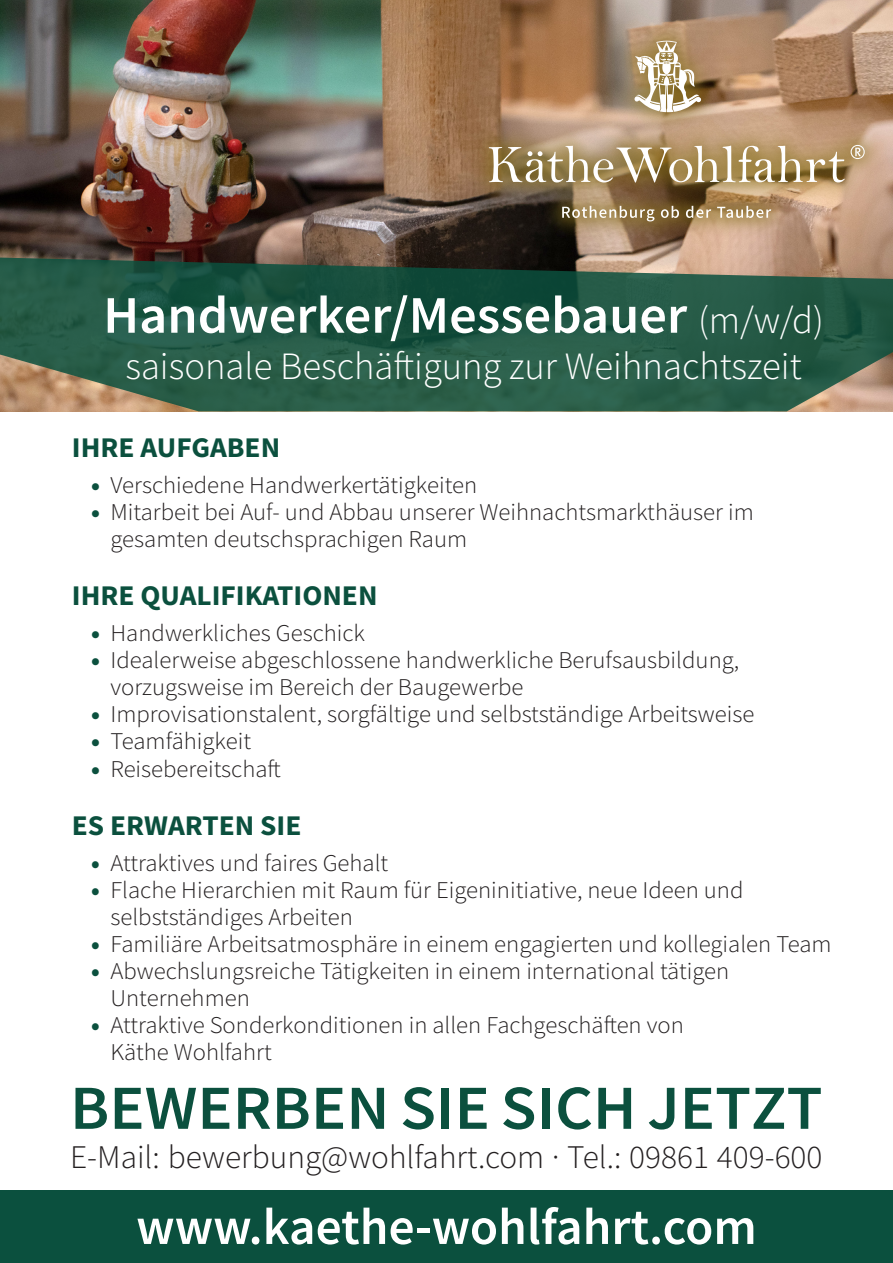
<style>
.page{position:relative;width:893px;height:1263px;background:#fff}
.page>*{position:absolute;margin:0;border:0;box-sizing:border-box;transform-origin:0 0}
.t1{font:600 62.7px "Source Sans Pro";color:#0b503e;scale:1.05 1}
.t2{font:600 52.8px "Source Sans Pro";color:#fff}
.t3{font:600 51.45px "Source Sans Pro";color:#fff}
.t4{font:300 38.55px "Source Sans Pro";color:#fff}
.t5{font:300 33px "Source Sans Pro";color:#231f20}
.t6{font:700 28.5px "Source Sans Pro";color:#0b503e}
.t7{font:300 24px/27px "Source Sans Pro";color:#231f20}
.s1{font-weight:300;font-size:38.55px}
.s2{font-weight:900;color:#0b503e}
</style>
<div class="page">
<div style="left:0;top:1191px;width:893px;height:72px;background:#0b503e"></div>
<img style="left:0;top:0;width:893px;height:256px">
<svg style="left:0;top:256px;width:893px;height:155px;background:#355e4a"></svg>
<div style="left:469px;top:19px;width:416px;height:223px;background:#8a7223;opacity:.75"></div>
<svg style="left:562px;top:206px;width:209px;height:15px;background:#aa946e"></svg>
<svg style="left:851px;top:145px;width:14px;height:14px"></svg>
<svg style="left:489px;top:146px;width:356px;height:36px"></svg>
<svg style="left:634px;top:41px;width:67px;height:71px"></svg>
<p class="t2" style="left:103px;top:280px;width:722px">Handwerker/Messebauer <span class="s1">(m/w/d)</span></p>
<p class="t4" style="left:125px;top:343px;width:678px">saisonale Beschäftigung zur Weihnachtszeit</p>
<p class="t6" style="left:72px;top:428px;width:210px">IHRE AUFGABEN</p>
<p class="t7" style="left:91px;top:471px;width:388px"><span class="s2">•</span> Verschiedene Handwerkertätigkeiten</p>
<p class="t7" style="left:110px;top:498px;width:645px;text-indent:-19px"><span class="s2">•</span> Mitarbeit bei Auf- und Abbau unserer Weihnachtsmarkthäuser im gesamten deutschsprachigen Raum</p>
<p class="t6" style="left:72px;top:577px;width:307px">IHRE QUALIFIKATIONEN</p>
<p class="t7" style="left:91px;top:620px;width:275px"><span class="s2">•</span> Handwerkliches Geschick</p>
<p class="t7" style="left:110px;top:647px;width:630px;text-indent:-19px"><span class="s2">•</span> Idealerweise abgeschlossene handwerkliche Berufsausbildung, vorzugsweise im Bereich der Baugewerbe</p>
<p class="t7" style="left:91px;top:701px;width:665px"><span class="s2">•</span> Improvisationstalent, sorgfältige und selbstständige Arbeitsweise</p>
<p class="t7" style="left:91px;top:728px;width:161px"><span class="s2">•</span> Teamfähigkeit</p>
<p class="t7" style="left:91px;top:755px;width:191px"><span class="s2">•</span> Reisebereitschaft</p>
<p class="t6" style="left:72px;top:806px;width:231px">ES ERWARTEN SIE</p>
<p class="t7" style="left:91px;top:849px;width:299px"><span class="s2">•</span> Attraktives und faires Gehalt</p>
<p class="t7" style="left:110px;top:876px;width:634px;text-indent:-19px"><span class="s2">•</span> Flache Hierarchien mit Raum für Eigeninitiative, neue Ideen und selbstständiges Arbeiten</p>
<p class="t7" style="left:91px;top:930px;width:742px"><span class="s2">•</span> Familiäre Arbeitsatmosphäre in einem engagierten und kollegialen Team</p>
<p class="t7" style="left:110px;top:957px;width:620px;text-indent:-19px"><span class="s2">•</span> Abwechslungsreiche Tätigkeiten in einem international tätigen<br>Unternehmen</p>
<p class="t7" style="left:110px;top:1011px;width:575px;text-indent:-19px"><span class="s2">•</span> Attraktive Sonderkonditionen in allen Fachgeschäften von<br>Käthe Wohlfahrt</p>
<p class="t1" style="left:70px;top:1067px;width:718px">BEWERBEN SIE SICH JETZT</p>
<p class="t5" style="left:70px;top:1137px;width:754px">E-Mail: bewerbung@wohlfahrt.com · Tel.: 09861 409-600</p>
<p class="t3" style="left:136px;top:1193px;width:622px">www.kaethe-wohlfahrt.com</p>
</div>
